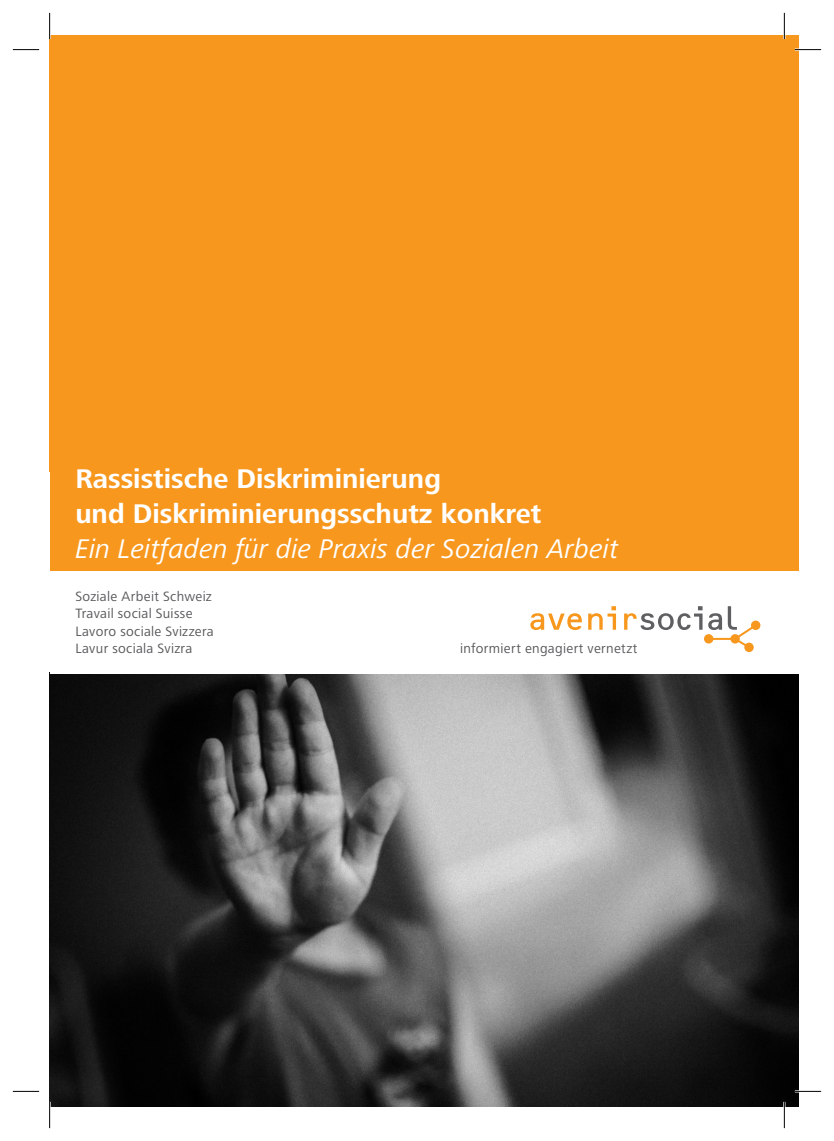
<style>
.page{position:relative;width:834px;height:1141px;background:#fff}
.page>*{position:absolute;margin:0;border:0;box-sizing:border-box;transform-origin:0 0}
.t1{font:700 28px/35px "Frutiger Next LT";color:#fff}
.t2{font:italic 28px "Frutiger Next LT";color:#fff}
.t3{font:14px/17.5px "Frutiger Next LT";letter-spacing:.02em;color:#57585a}
.t4{font:14px "Frutiger Next LT";letter-spacing:.025em;color:#231f20}
</style>
<div class="page">
<div style="left:50px;top:35px;width:749px;height:436px;background:#f7971d"></div>
<div style="left:50px;top:449px;width:748px;height:121px;background:#f7971d"></div>
<img style="left:50px;top:674px;width:748px;height:432px">
<svg style="left:530px;top:613px;width:51px;height:17px"></svg>
<svg style="left:588px;top:606px;width:28px;height:24px"></svg>
<svg style="left:624px;top:606px;width:136px;height:46px"></svg>
<hr style="left:794px;top:49px;width:27px;height:2px;background:#fff">
<hr style="left:794px;top:1090px;width:27px;height:2px;background:#fff">
<hr style="left:49px;top:13px;width:2px;height:26px;background:#fff">
<hr style="left:49px;top:1102px;width:2px;height:26px;background:#fff">
<hr style="left:783px;top:13px;width:2px;height:26px;background:#fff">
<hr style="left:783px;top:1102px;width:2px;height:26px;background:#fff">
<svg style="left:13px;top:49px;width:26px;height:1px"></svg>
<svg style="left:794px;top:49px;width:27px;height:1px"></svg>
<svg style="left:13px;top:1091px;width:26px;height:1px"></svg>
<svg style="left:794px;top:1091px;width:27px;height:1px"></svg>
<svg style="left:49px;top:13px;width:1px;height:26px"></svg>
<svg style="left:49px;top:1102px;width:1px;height:26px"></svg>
<svg style="left:783px;top:13px;width:1px;height:26px"></svg>
<svg style="left:783px;top:1102px;width:1px;height:26px"></svg>
<h1 class="t1" style="left:75px;top:461px;width:467px">Rassistische Diskriminierung<br>und Diskriminierungsschutz konkret</h1>
<h1 class="t2" style="left:75px;top:533px;width:544px">Ein Leitfaden für die Praxis der Sozialen Arbeit</h1>
<p class="t3" style="left:75px;top:587px;width:140px">Soziale Arbeit Schweiz<br>Travail social Suisse<br>Lavoro sociale Svizzera<br>Lavur sociala Svizra</p>
<p class="t3" style="left:460px;top:640px;width:179px">informiert engagiert vernetzt</p>
<p class="t4" style="left:500px;top:642px;width:110px">és engagés éunis</p>
</div>
